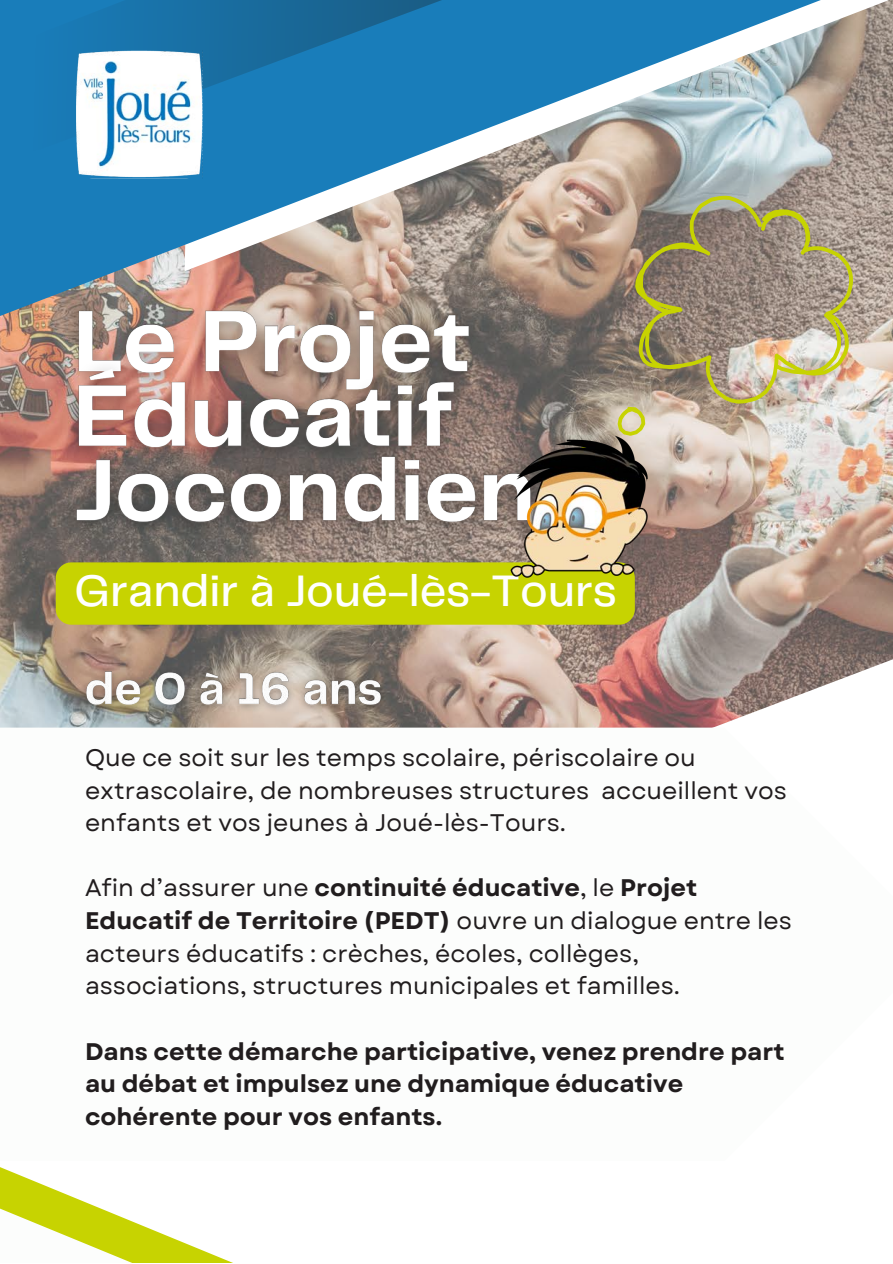
<style>
.page{position:relative;width:893px;height:1264px;background:#fff}
.page>*{position:absolute;margin:0;border:0;box-sizing:border-box;transform-origin:0 0}
.t1{font:500 45.75px "Telegraf";color:#fff}
.t2{font:24px/32.5px "Garet";color:#211d1e}
.t3{font:700 24px/32.5px "Garet";color:#211d1e}
.s1{font-weight:700}
</style>
<div class="page">
<img style="left:0;top:288px;width:892px;height:439px">
<svg style="left:0;top:1167px;width:231px;height:95px"></svg>
<img style="left:0;top:0;width:887px;height:360px">
<svg style="left:0;top:0;width:532px;height:198px;background:#2c81b5"></svg>
<img style="left:579px;top:196px;width:274px;height:263px">
<img style="left:74px;top:51px;width:128px;height:128px">
<div style="left:56px;top:562px;width:578px;height:62px;background:#c7d301;border-radius:16px"></div>
<img style="left:54px;top:292px;width:500px;height:257px">
<img style="left:493px;top:422px;width:172px;height:172px">
<img style="left:75px;top:661px;width:317px;height:58px">
<p class="t1" style="left:74px;top:571px;width:544px">Grandir à Joué-lès-Tours</p>
<p class="t2" style="left:85px;top:741px;width:703px">Que ce soit sur les temps scolaire, périscolaire ou extrascolaire, de nombreuses structures accueillent vos enfants et vos jeunes à Joué-lès-Tours.</p>
<p class="t2" style="left:85px;top:871px;width:708px">Afin d’assurer une <span class="s1">continuité éducative</span>, le <span class="s1">Projet Educatif de Territoire (PEDT)</span> ouvre un dialogue entre les acteurs éducatifs : crèches, écoles, collèges, associations, structures municipales et familles.</p>
<p class="t3" style="left:85px;top:1034px;width:701px">Dans cette démarche participative, venez prendre part au débat et impulsez une dynamique éducative cohérente pour vos enfants.</p>
</div>
